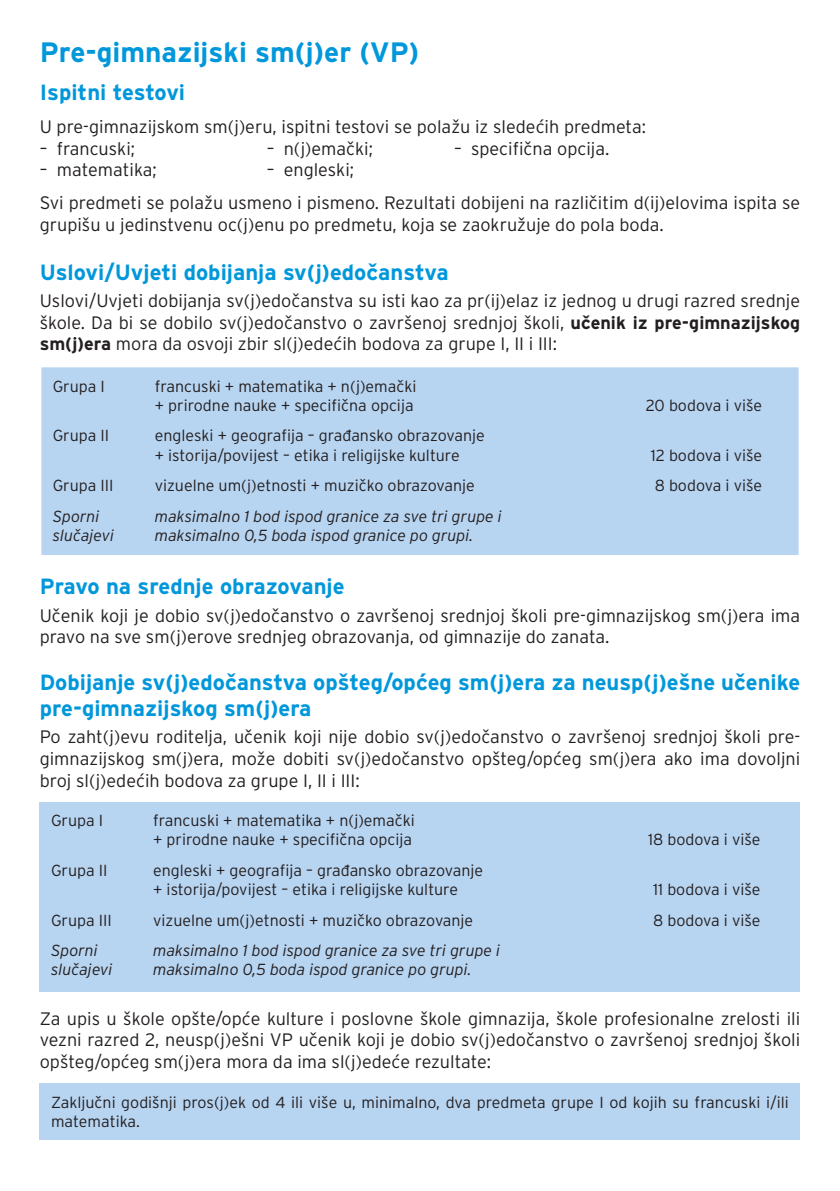
<style>
.page{position:relative;width:840px;height:1191px;background:#fff}
.page>*{position:absolute;margin:0;border:0;box-sizing:border-box;transform-origin:0 0}
._3-titre_1{font:700 28px "Interstate";color:#0097db}
._4-titre_2{font:700 22px/26.4px "Interstate";color:#0097db}
._1-texte{font:300 18px/21.6px "Interstate";color:#231f20;text-align:justify}
._1-texte-2{font:300 16px/19.2px "Interstate";color:#231f20}
._1-texte-3{font:italic 300 16px "Interstate";color:#231f20}
.s1{font-family:"Interstate Light Serbe";font-weight:400}
.s2{font-family:"Interstate Bold Serbe";font-weight:400}
.s3{font-weight:700}
.s4{font-family:"Interstate Light Italic Serbe";font-weight:400;font-style:normal}
</style>
<div class="page">
<div style="left:41px;top:366px;width:758px;height:190px;background:#b7d4f1"></div>
<div style="left:40px;top:366px;width:759px;height:191px;border:2px solid #fff"></div>
<div style="left:40px;top:802px;width:759px;height:190px;background:#b7d4f1"></div>
<div style="left:40px;top:1083px;width:759px;height:57px;background:#b7d4f1"></div>
<p class="_3-titre_1" style="left:40px;top:37px;width:381px">Pre-gimnazijski sm(j)er (VP)</p>
<p class="_4-titre_2" style="left:40px;top:79px;width:147px">Ispitni testovi</p>
<p class="_1-texte" style="left:40px;top:116px;width:607px">U pre-gimnazijskom sm(j)eru, ispitni testovi se polažu iz slede<span class="s1">◊</span>ih predmeta:</p>
<p class="_1-texte" style="left:40px;top:137px;width:97px">– francuski;</p>
<p class="_1-texte" style="left:266px;top:137px;width:108px">– n(j)ema<span class="s1">÷</span>ki;</p>
<p class="_1-texte" style="left:454px;top:137px;width:157px">– specifi<span class="s1">÷</span>na opcija.</p>
<p class="_1-texte" style="left:40px;top:159px;width:118px">– matematika;</p>
<p class="_1-texte" style="left:266px;top:159px;width:89px">– engleski;</p>
<p class="_1-texte" style="left:40px;top:192px;width:761px">Svi predmeti se polažu usmeno i pismeno. Rezultati dobijeni na razli<span class="s1">÷</span>itim d(ij)elovima ispita se grupišu u jedinstvenu oc(j)enu po predmetu, koja se zaokružuje do pola boda.</p>
<p class="_4-titre_2" style="left:40px;top:259px;width:410px">Uslovi/Uvjeti dobijanja sv(j)edo<span class="s2">÷</span>anstva</p>
<p class="_1-texte" style="left:40px;top:290px;width:761px">Uslovi/Uvjeti dobijanja sv(j)edo<span class="s1">÷</span>anstva su isti kao za pr(ij)elaz iz jednog u drugi razred srednje škole. Da bi se dobilo sv(j)edo<span class="s1">÷</span>anstvo o završenoj srednjoj školi, <span class="s3">u</span><span class="s2">÷</span><span class="s3">enik iz pre-gimnazijskog sm(j)era</span> mora da osvoji zbir sl(j)ede<span class="s1">◊</span>ih bodova za grupe I, II i III:</p>
<p class="_1-texte-2" style="left:53px;top:376px;width:54px">Grupa I</p>
<p class="_1-texte-2" style="left:155px;top:376px;width:263px">francuski + matematika + n(j)ema<span class="s1">÷</span>ki</p>
<p class="_1-texte-2" style="left:155px;top:395px;width:260px">+ prirodne nauke + specifi<span class="s1">÷</span>na opcija</p>
<p class="_1-texte-2" style="left:645px;top:395px;width:118px">20 bodova i više</p>
<p class="_1-texte-2" style="left:53px;top:426px;width:58px">Grupa II</p>
<p class="_1-texte-2" style="left:155px;top:426px;width:331px">engleski + geografija – gra<span class="s1">∞</span>ansko obrazovanje + istorija/povijest – etika i religijske kulture</p>
<p class="_1-texte-2" style="left:650px;top:445px;width:113px">12 bodova i više</p>
<p class="_1-texte-2" style="left:53px;top:476px;width:62px">Grupa III</p>
<p class="_1-texte-2" style="left:155px;top:476px;width:321px">vizuelne um(j)etnosti + muzi<span class="s1">÷</span>ko obrazovanje</p>
<p class="_1-texte-2" style="left:654px;top:476px;width:109px">8 bodova i više</p>
<p class="_1-texte-3" style="left:53px;top:507px;width:48px">Sporni</p>
<p class="_1-texte-3" style="left:155px;top:507px;width:348px">maksimalno 1 bod ispod granice za sve tri grupe i</p>
<p class="_1-texte-3" style="left:53px;top:526px;width:63px">slu<span class="s4">÷</span>ajevi</p>
<p class="_1-texte-3" style="left:155px;top:526px;width:320px">maksimalno 0,5 boda ispod granice po grupi.</p>
<p class="_4-titre_2" style="left:40px;top:573px;width:306px">Pravo na srednje obrazovanje</p>
<p class="_1-texte" style="left:40px;top:604px;width:761px">U<span class="s1">÷</span>enik koji je dobio sv(j)edo<span class="s1">÷</span>anstvo o završenoj srednjoj školi pre-gimnazijskog sm(j)era ima pravo na sve sm(j)erove srednjeg obrazovanja, od gimnazije do zanata.</p>
<p class="_4-titre_2" style="left:40px;top:668px;width:761px">Dobijanje sv(j)edo<span class="s2">÷</span>anstva opšteg/op<span class="s2">◊</span>eg sm(j)era za neusp(j)ešne u<span class="s2">÷</span>enike pre-gimnazijskog sm(j)era</p>
<p class="_1-texte" style="left:40px;top:726px;width:761px">Po zaht(j)evu roditelja, u<span class="s1">÷</span>enik koji nije dobio sv(j)edo<span class="s1">÷</span>anstvo o završenoj srednjoj školi pre&shy;gimnazijskog sm(j)era, može dobiti sv(j)edo<span class="s1">÷</span>anstvo opšteg/op<span class="s1">◊</span>eg sm(j)era ako ima dovoljni broj sl(j)ede<span class="s1">◊</span>ih bodova za grupe I, II i III:</p>
<p class="_1-texte-2" style="left:51px;top:810px;width:54px">Grupa I</p>
<p class="_1-texte-2" style="left:153px;top:810px;width:263px">francuski + matematika + n(j)ema<span class="s1">÷</span>ki</p>
<p class="_1-texte-2" style="left:153px;top:830px;width:260px">+ prirodne nauke + specifi<span class="s1">÷</span>na opcija</p>
<p class="_1-texte-2" style="left:647px;top:830px;width:114px">18 bodova i više</p>
<p class="_1-texte-2" style="left:51px;top:860px;width:58px">Grupa II</p>
<p class="_1-texte-2" style="left:153px;top:860px;width:331px">engleski + geografija – gra<span class="s1">∞</span>ansko obrazovanje + istorija/povijest – etika i religijske kulture</p>
<p class="_1-texte-2" style="left:652px;top:879px;width:109px">11 bodova i više</p>
<p class="_1-texte-2" style="left:51px;top:910px;width:62px">Grupa III</p>
<p class="_1-texte-2" style="left:153px;top:910px;width:321px">vizuelne um(j)etnosti + muzi<span class="s1">÷</span>ko obrazovanje</p>
<p class="_1-texte-2" style="left:652px;top:910px;width:109px">8 bodova i više</p>
<p class="_1-texte-3" style="left:51px;top:941px;width:48px">Sporni</p>
<p class="_1-texte-3" style="left:153px;top:941px;width:348px">maksimalno 1 bod ispod granice za sve tri grupe i</p>
<p class="_1-texte-3" style="left:51px;top:960px;width:63px">slu<span class="s4">÷</span>ajevi</p>
<p class="_1-texte-3" style="left:153px;top:960px;width:320px">maksimalno 0,5 boda ispod granice po grupi.</p>
<p class="_1-texte" style="left:40px;top:1007px;width:761px">Za upis u škole opšte/op<span class="s1">◊</span>e kulture i poslovne škole gimnazija, škole profesionalne zrelosti ili vezni razred 2, neusp(j)ešni VP u<span class="s1">÷</span>enik koji je dobio sv(j)edo<span class="s1">÷</span>anstvo o završenoj srednjoj školi opšteg/op<span class="s1">◊</span>eg sm(j)era mora da ima sl(j)ede<span class="s1">◊</span>e rezultate:</p>
<p class="_1-texte-2" style="left:51px;top:1092px;width:738px">Zaklju<span class="s1">÷</span>ni godišnji pros(j)ek od 4 ili više u, minimalno, dva predmeta grupe I od kojih su francuski i/ili matematika.</p>
</div>
